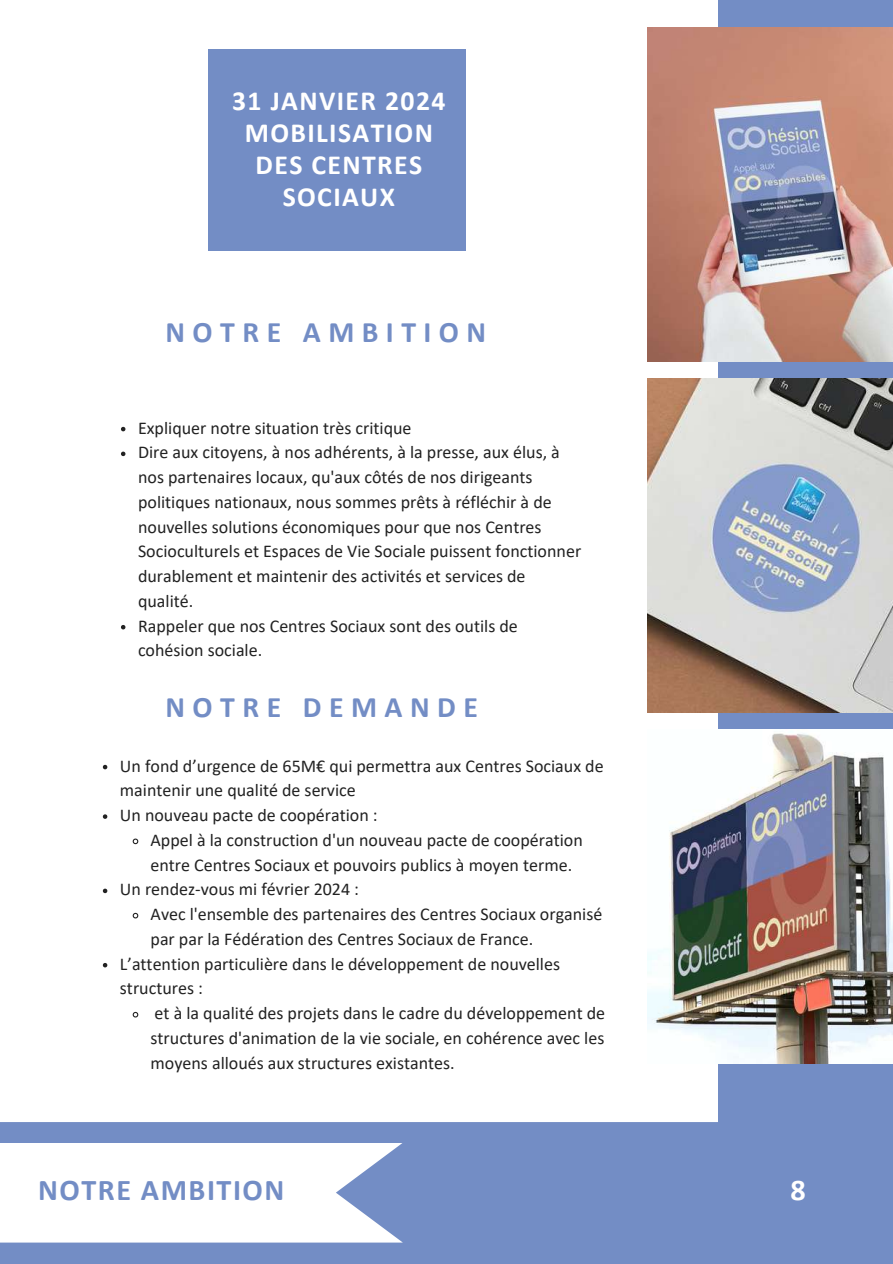
<style>
.page{position:relative;width:893px;height:1264px;background:#fff}
.page>*{position:absolute;margin:0;border:0;box-sizing:border-box;transform-origin:0 0}
.t1{font:700 30.15px "Calibri";letter-spacing:.05em;color:#738dc5}
.t2{font:700 30.15px "Calibri";color:#fff}
.t3{font:700 29.85px "Calibri";letter-spacing:.25em;color:#738dc5}
.t4{font:700 27.75px/31.8px "Calibri";letter-spacing:.05em;color:#fff;text-align:center}
.t5{font:18px/24.8px "Calibri";color:#222}
</style>
<div class="page">
<div style="left:718px;top:0;width:174px;height:1263px;background:#738dc5"></div>
<div style="left:209px;top:50px;width:256px;height:200px;background:#738dc5"></div>
<img style="left:647px;top:27px;width:245px;height:334px">
<img style="left:647px;top:378px;width:245px;height:334px">
<img style="left:647px;top:729px;width:245px;height:334px">
<div style="left:0;top:1122px;width:892px;height:141px;background:#738dc5"></div>
<svg style="left:0;top:1143px;width:403px;height:99px;background:#f3f5fa"></svg>
<svg style="left:103px;top:764px;width:4px;height:5px"></svg>
<svg style="left:103px;top:814px;width:4px;height:4px"></svg>
<svg style="left:132px;top:838px;width:7px;height:7px"></svg>
<svg style="left:103px;top:888px;width:4px;height:5px"></svg>
<svg style="left:132px;top:912px;width:7px;height:7px"></svg>
<svg style="left:103px;top:963px;width:4px;height:4px"></svg>
<svg style="left:132px;top:1011px;width:7px;height:7px"></svg>
<svg style="left:121px;top:427px;width:4px;height:4px"></svg>
<svg style="left:121px;top:451px;width:4px;height:5px"></svg>
<svg style="left:121px;top:625px;width:4px;height:4px"></svg>
<h3 class="t4" style="left:232px;top:88px;width:215px">31 JANVIER 2024<br>MOBILISATION<br>DES CENTRES<br>SOCIAUX</h3>
<h2 class="t3" style="left:165px;top:319px;width:322px">NOTRE AMBITION</h2>
<p class="t5" style="left:138px;top:417px;width:444px">Expliquer notre situation très critique<br>Dire aux citoyens, à nos adhérents, à la presse, aux élus, à nos partenaires locaux, qu'aux côtés de nos dirigeants politiques nationaux, nous sommes prêts à réfléchir à de nouvelles solutions économiques pour que nos Centres Socioculturels et Espaces de Vie Sociale puissent fonctionner durablement et maintenir des activités et services de qualité.<br>Rappeler que nos Centres Sociaux sont des outils de cohésion sociale.</p>
<h2 class="t3" style="left:165px;top:694px;width:314px">NOTRE DEMANDE</h2>
<p class="t5" style="left:120px;top:754px;width:485px">Un fond d’urgence de 65M€ qui permettra aux Centres Sociaux de maintenir une qualité de service<br>Un nouveau pacte de coopération :</p>
<p class="t5" style="left:150px;top:829px;width:434px">Appel à la construction d'un nouveau pacte de coopération</p>
<p class="t5" style="left:150px;top:853px;width:423px">entre Centres Sociaux et pouvoirs publics à moyen terme.</p>
<p class="t5" style="left:120px;top:878px;width:240px">Un rendez-vous mi février 2024 :</p>
<p class="t5" style="left:150px;top:903px;width:453px">Avec l'ensemble des partenaires des Centres Sociaux organisé</p>
<p class="t5" style="left:150px;top:928px;width:384px">par par la Fédération des Centres Sociaux de France.</p>
<p class="t5" style="left:120px;top:952px;width:441px">L’attention particulière dans le développement de nouvelles</p>
<p class="t5" style="left:120px;top:977px;width:84px">structures :</p>
<p class="t5" style="left:155px;top:1002px;width:452px">et à la qualité des projets dans le cadre du développement de</p>
<p class="t5" style="left:150px;top:1027px;width:455px">structures d'animation de la vie sociale, en cohérence avec les</p>
<p class="t5" style="left:150px;top:1051px;width:305px">moyens alloués aux structures existantes.</p>
<h1 class="t1" style="left:38px;top:1177px;width:248px">NOTRE AMBITION</h1>
<h1 class="t2" style="left:790px;top:1177px;width:17px">8</h1>
</div>
